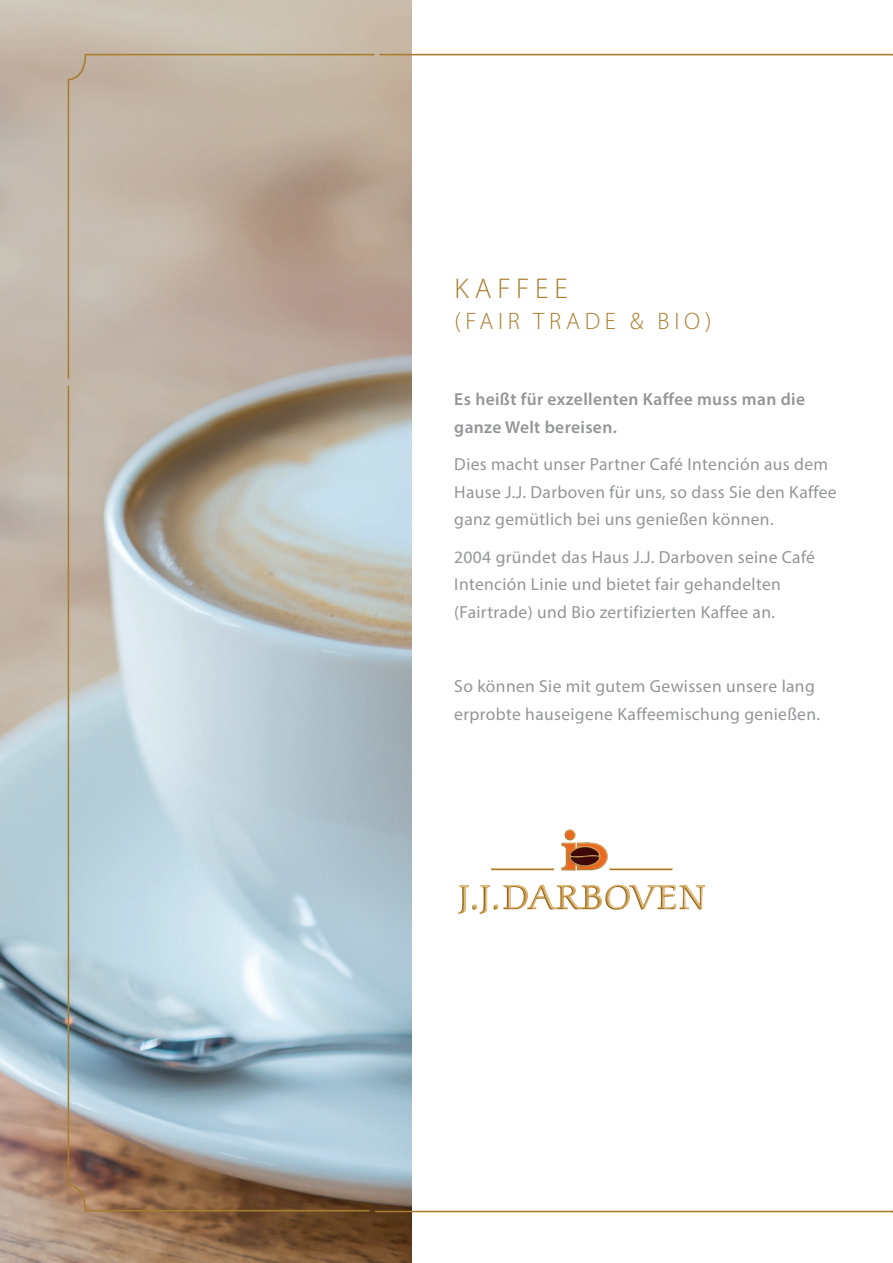
<style>
.page{position:relative;width:893px;height:1263px;background:#fff}
.page>*{position:absolute;margin:0;border:0;box-sizing:border-box;transform-origin:0 0}
.t1{font:300 28.65px "Myriad Pro";letter-spacing:.2em;color:#a77e2d}
.t2{font:300 23.85px "Myriad Pro";letter-spacing:.2em;color:#a77e2d}
.t3{font:17.55px/27.6px "Myriad Pro";letter-spacing:.02em;color:#939598}
.t4{font:600 17.55px/27.6px "Myriad Pro";letter-spacing:.02em;color:#939598}
</style>
<div class="page">
<img style="left:0;top:0;width:411px;height:1263px">
<svg style="left:67px;top:53px;width:309px;height:327px;background:#bdac9d"></svg>
<hr style="left:376px;top:1211px;width:517px;height:1px;background:#a77e2d">
<svg style="left:67px;top:385px;width:303px;height:827px;background:#b2bcbd"></svg>
<hr style="left:380px;top:54px;width:513px;height:1px;background:#a77e2d">
<img style="left:458px;top:829px;width:248px;height:85px">
<h1 class="t1" style="left:455px;top:271px;width:115px">KAFFEE</h1>
<h2 class="t2" style="left:455px;top:307px;width:258px">(FAIR TRADE &amp; BIO)</h2>
<p class="t4" style="left:454px;top:387px;width:352px">Es heißt für exzellenten Kaffee muss man die ganze Welt bereisen.</p>
<p class="t3" style="left:454px;top:450px;width:384px">Dies macht unser Partner Café Intención aus dem<br>Hause J.J. Darboven für uns, so dass Sie den Kaffee ganz gemütlich bei uns genießen können.</p>
<p class="t3" style="left:454px;top:542px;width:362px">2004 gründet das Haus J.J. Darboven seine Café<br>Intención Linie und bietet fair gehandelten (Fairtrade) und Bio zertifizierten Kaffee an.</p>
<p class="t3" style="left:454px;top:672px;width:367px">So können Sie mit gutem Gewissen unsere lang erprobte hauseigene Kaffeemischung genießen.</p>
</div>
